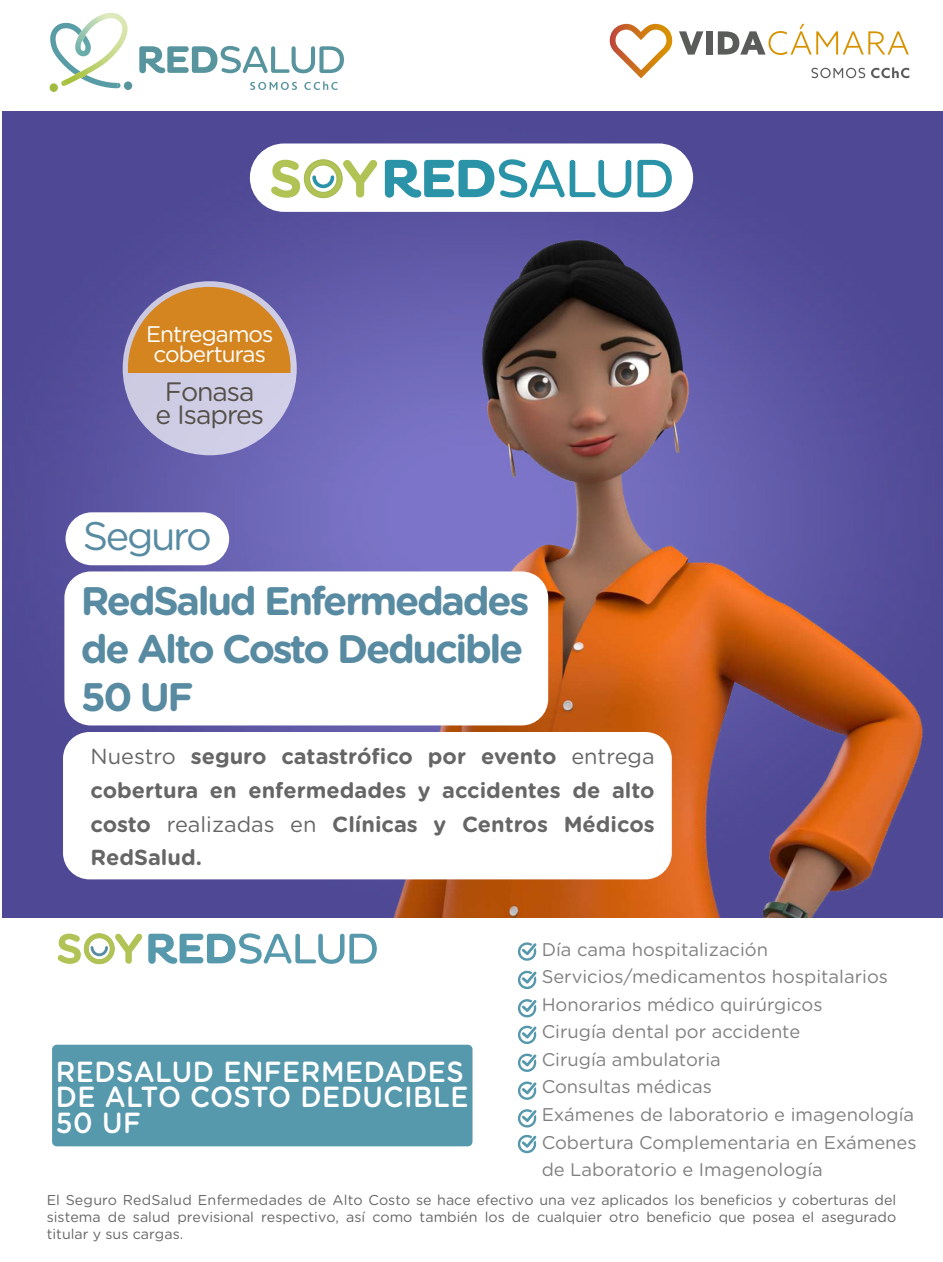
<style>
.page{position:relative;width:943px;height:1262px;background:#fff}
.page>*{position:absolute;margin:0;border:0;box-sizing:border-box;transform-origin:0 0}
.t1{font:700 39.83px/48px "Gotham Rounded";letter-spacing:-.06em;color:#588ba2}
.t2{font:39.83px "Gotham Rounded";letter-spacing:-.06em;color:#588ba2}
.t3{font:500 29.1px/25.5px "Gotham Rounded";letter-spacing:.02em;color:#fff;scale:.93 1}
.t4{font:26.62px/22.7px "Gotham Rounded";letter-spacing:-.04em;color:#555049;text-align:center}
.t5{font:22.58px/19.3px "Gotham Rounded";letter-spacing:-.04em;color:#fff;text-align:center}
.t6{font:700 21.75px/33.6px "Gotham Rounded";color:#666;text-align:justify}
.t7{font:18.38px/27.5px "Gotham Rounded";color:#808080}
.t8{font:14.25px/16.9px "Gotham Rounded";color:#666;text-align:justify}
.s1{font-weight:400}
</style>
<div class="page">
<img style="left:2px;top:111px;width:941px;height:806px">
<img style="left:311px;top:192px;width:632px;height:725px">
<div style="left:123px;top:281px;width:174px;height:174px;background:#cfcee5;border-radius:50%"></div>
<svg style="left:128px;top:287px;width:162px;height:85px;background:#c3833e"></svg>
<svg style="left:58px;top:933px;width:84px;height:31px"></svg>
<svg style="left:148px;top:933px;width:229px;height:30px"></svg>
<div style="left:52px;top:1044px;width:420px;height:102px;background:#5698ac;border-radius:5px"></div>
<svg style="left:117px;top:83px;width:4px;height:5px"></svg>
<svg style="left:50px;top:13px;width:60px;height:73px"></svg>
<svg style="left:61px;top:81px;width:4px;height:5px"></svg>
<div style="left:50px;top:83px;width:8px;height:9px;background:#a1bb40;border-radius:50%"></div>
<div style="left:124px;top:81px;width:8px;height:9px;background:#57949d;border-radius:50%"></div>
<svg style="left:139px;top:45px;width:205px;height:28px"></svg>
<svg style="left:250px;top:82px;width:47px;height:8px"></svg>
<svg style="left:304px;top:81px;width:34px;height:9px"></svg>
<div style="left:250px;top:143px;width:443px;height:69px;background:#fff;border-radius:34px"></div>
<svg style="left:271px;top:159px;width:106px;height:39px"></svg>
<svg style="left:637px;top:160px;width:34px;height:37px"></svg>
<svg style="left:385px;top:159px;width:246px;height:39px"></svg>
<div style="left:63px;top:732px;width:608px;height:147px;background:#fff;border-radius:26px"></div>
<div style="left:64px;top:571px;width:484px;height:154px;background:#fff;border-radius:26px"></div>
<svg style="left:679px;top:31px;width:24px;height:24px"></svg>
<div style="left:706px;top:31px;width:7px;height:24px;background:#5a5c5a"></div>
<svg style="left:717px;top:24px;width:191px;height:31px"></svg>
<svg style="left:811px;top:68px;width:54px;height:10px"></svg>
<svg style="left:871px;top:67px;width:38px;height:11px"></svg>
<svg style="left:609px;top:24px;width:63px;height:54px"></svg>
<div style="left:65px;top:512px;width:164px;height:53px;background:#fff;border-radius:26px"></div>
<svg style="left:518px;top:942px;width:18px;height:18px"></svg>
<svg style="left:518px;top:970px;width:18px;height:19px"></svg>
<svg style="left:518px;top:999px;width:18px;height:18px"></svg>
<svg style="left:518px;top:1025px;width:18px;height:18px"></svg>
<svg style="left:518px;top:1053px;width:18px;height:18px"></svg>
<svg style="left:518px;top:1081px;width:18px;height:18px"></svg>
<svg style="left:518px;top:1109px;width:18px;height:18px"></svg>
<svg style="left:518px;top:1134px;width:18px;height:19px"></svg>
<p class="t5" style="left:146px;top:323px;width:129px">Entregamos coberturas</p>
<h3 class="t4" style="left:155px;top:379px;width:110px">Fonasa e Isapres</h3>
<h1 class="t2" style="left:83px;top:508px;width:131px">Seguro</h1>
<h1 class="t1" style="left:81px;top:575px;width:450px">RedSalud Enfermedades de Alto Costo Deducible<br>50 UF</h1>
<p class="t6" style="left:91px;top:739px;width:565px"><span class="s1">Nuestro</span> seguro catastrófico por evento <span class="s1">entrega </span>cobertura en enfermedades y accidentes de alto costo <span class="s1">realizadas en</span> Clínicas y Centros Médicos RedSalud.</p>
<h2 class="t3" style="left:56px;top:1057px;width:445px">REDSALUD ENFERMEDADES<br>DE ALTO COSTO DEDUCIBLE<br>50 UF</h2>
<p class="t7" style="left:541px;top:934px;width:376px">Día cama hospitalización<br>Servicios/medicamentos hospitalarios<br>Honorarios médico quirúrgicos<br>Cirugía dental por accidente<br>Cirugía ambulatoria<br>Consultas médicas<br>Exámenes de laboratorio e imagenología<br>Cobertura Complementaria en Exámenes de Laboratorio e Imagenología</p>
<p class="t8" style="left:47px;top:1191px;width:851px">El Seguro RedSalud Enfermedades de Alto Costo se hace efectivo una vez aplicados los beneficios y coberturas del sistema de salud previsional respectivo, así como también los de cualquier otro beneficio que posea el asegurado titular y sus cargas.</p>
</div>
